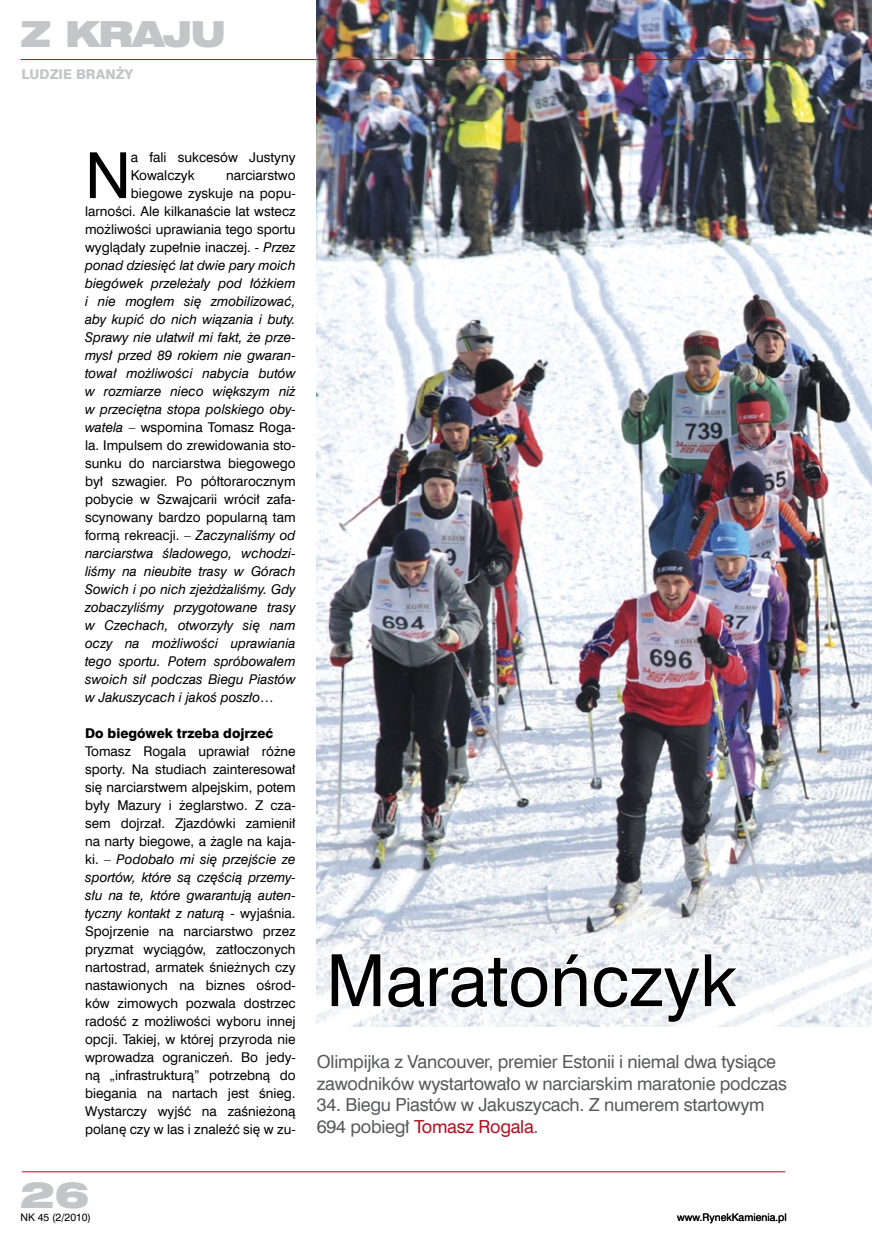
<style>
.page{position:relative;width:872px;height:1242px;background:#fff}
.page>*{position:absolute;margin:0;border:0;box-sizing:border-box;transform-origin:0 0}
.t1{font:72px "Swis 721 EU";color:#000}
.t2{font:63.6px "Swis 721 EU";color:#000}
.t3{font:36px "Swis 721 Blk Ex EU";letter-spacing:-.05em;color:#c4c5c6}
.t4{font:18px/21.6px "Swis 721 EU";letter-spacing:-.015em;color:#58595a}
.t5{font:13.5px/18px "Swis 721 EU";color:#000}
.t6{font:italic 13.5px "Swis 721 EU";color:#000}
.t7{font:13.5px "Swis 721 Hv EU";color:#000}
.t8{font:13.5px "Swis 721 Hv EU";color:#c4c5c6}
.t9{font:10.5px "Swis 721 EU";color:#000}
.s1{font-style:italic}
.s2{font-style:normal}
.s3{color:#af1023}
</style>
<div class="page">
<hr style="left:22px;top:1171px;width:763px;height:1px;background:#af1023">
<hr style="left:21px;top:59px;width:764px;height:1px;background:#af1023">
<img style="left:317px;top:0;width:555px;height:1026px">
<svg style="left:329px;top:937px;width:412px;height:87px"></svg>
<hr style="left:317px;top:59px;width:468px;height:1px;background:#af1023">
<h3 class="t3" style="left:21px;top:13px;width:208px">Z KRAJU</h3>
<p class="t8" style="left:22px;top:66px;width:113px">Ludzie branży</p>
<h2 class="t2" style="left:85px;top:136px;width:47px">N</h2>
<p class="t5" style="left:131px;top:149px;width:166px">a fali sukcesów Justyny<br>Kowalczyk</p>
<p class="t5" style="left:226px;top:167px;width:71px">narciarstwo</p>
<p class="t5" style="left:131px;top:185px;width:166px">biegowe zyskuje na popu-</p>
<p class="t5" style="left:85px;top:203px;width:212px">larności. Ale kilkanaście lat wstecz</p>
<p class="t5" style="left:85px;top:221px;width:212px">możliwości uprawiania tego sportu</p>
<p class="t5" style="left:85px;top:239px;width:212px">wyglądały zupełnie inaczej. - <span class="s1">Przez</span></p>
<p class="t6" style="left:85px;top:257px;width:212px">ponad dziesięć lat dwie pary moich</p>
<p class="t6" style="left:85px;top:275px;width:212px">biegówek przeleżały pod łóżkiem</p>
<p class="t6" style="left:85px;top:293px;width:212px">i nie mogłem się zmobilizować,</p>
<p class="t6" style="left:85px;top:311px;width:212px">aby kupić do nich wiązania i buty.</p>
<p class="t6" style="left:85px;top:329px;width:212px">Sprawy nie ułatwił mi fakt, że prze-</p>
<p class="t6" style="left:85px;top:347px;width:212px">mysł przed 89 rokiem nie gwaran-</p>
<p class="t6" style="left:85px;top:365px;width:212px">tował możliwości nabycia butów</p>
<p class="t6" style="left:85px;top:383px;width:212px">w rozmiarze nieco większym niż</p>
<p class="t6" style="left:85px;top:401px;width:212px">w przeciętna stopa polskiego oby-</p>
<p class="t5" style="left:85px;top:419px;width:212px"><span class="s1">watela</span> – wspomina Tomasz Roga-</p>
<p class="t5" style="left:85px;top:437px;width:212px">la. Impulsem do zrewidowania sto-</p>
<p class="t5" style="left:85px;top:455px;width:212px">sunku do narciarstwa biegowego</p>
<p class="t5" style="left:85px;top:473px;width:212px">był szwagier. Po półtorarocznym</p>
<p class="t5" style="left:85px;top:491px;width:212px">pobycie w Szwajcarii wrócił zafa-</p>
<p class="t5" style="left:85px;top:509px;width:212px">scynowany bardzo popularną tam</p>
<p class="t5" style="left:85px;top:527px;width:212px">formą rekreacji. – <span class="s1">Zaczynaliśmy od</span></p>
<p class="t6" style="left:85px;top:545px;width:212px">narciarstwa śladowego, wchodzi-</p>
<p class="t6" style="left:85px;top:563px;width:212px">liśmy na nieubite trasy w Górach</p>
<p class="t6" style="left:85px;top:581px;width:212px">Sowich i po nich zjeżdżaliśmy. Gdy</p>
<p class="t6" style="left:85px;top:599px;width:212px">zobaczyliśmy przygotowane trasy</p>
<p class="t6" style="left:85px;top:617px;width:212px">w Czechach, otworzyły się nam</p>
<p class="t6" style="left:85px;top:635px;width:212px">oczy na możliwości uprawiania</p>
<p class="t6" style="left:85px;top:653px;width:212px">tego sportu. Potem spróbowałem</p>
<p class="t6" style="left:85px;top:671px;width:212px">swoich sił podczas Biegu Piastów</p>
<p class="t6" style="left:85px;top:689px;width:190px">w Jakuszycach i jakoś poszło<span class="s2">…</span></p>
<p class="t7" style="left:85px;top:725px;width:190px">Do biegówek trzeba dojrzeć</p>
<p class="t5" style="left:85px;top:743px;width:212px;text-align:justify">Tomasz Rogala uprawiał różne sporty. Na studiach zainteresował się narciarstwem alpejskim, potem były Mazury i żeglarstwo. Z cza&shy;sem dojrzał. Zjazdówki zamienił na narty biegowe, a żagle na kaja&shy;ki. – <span class="s1">Podobało mi się przejście ze sportów, które są częścią przemy&shy;słu na te, które gwarantują auten&shy;tyczny kontakt z naturą</span> - wyjaśnia.<br>Spojrzenie na narciarstwo przez pryzmat wyciągów, zatłoczonych nartostrad, armatek śnieżnych czy nastawionych na biznes ośrod&shy;ków zimowych pozwala dostrzec radość z możliwości wyboru innej opcji. Takiej, w której przyroda nie wprowadza ograniczeń. Bo jedy&shy;ną „infrastrukturą” potrzebną do biegania na nartach jest śnieg.<br>Wystarczy wyjść na zaśnieżoną polanę czy w las i znaleźć się w zu-</p>
<h3 class="t3" style="left:21px;top:1173px;width:70px">26</h3>
<p class="t9" style="left:21px;top:1210px;width:72px">NK 45 (2/2010)</p>
<h1 class="t1" style="left:326px;top:936px;width:413px">Maratończyk</h1>
<h3 class="t4" style="left:317px;top:1051px;width:471px">Olimpijka z Vancouver, premier Estonii i niemal dwa tysiące zawodników wystartowało w narciarskim maratonie podczas</h3>
<h3 class="t4" style="left:317px;top:1094px;width:449px">34. Biegu Piastów w Jakuszycach. Z numerem startowym<br>694 pobiegł <span class="s3">Tomasz Rogala</span>.</h3>
<p class="t9" style="left:677px;top:1210px;width:111px">www.RynekKamienia.pl</p>
</div>
